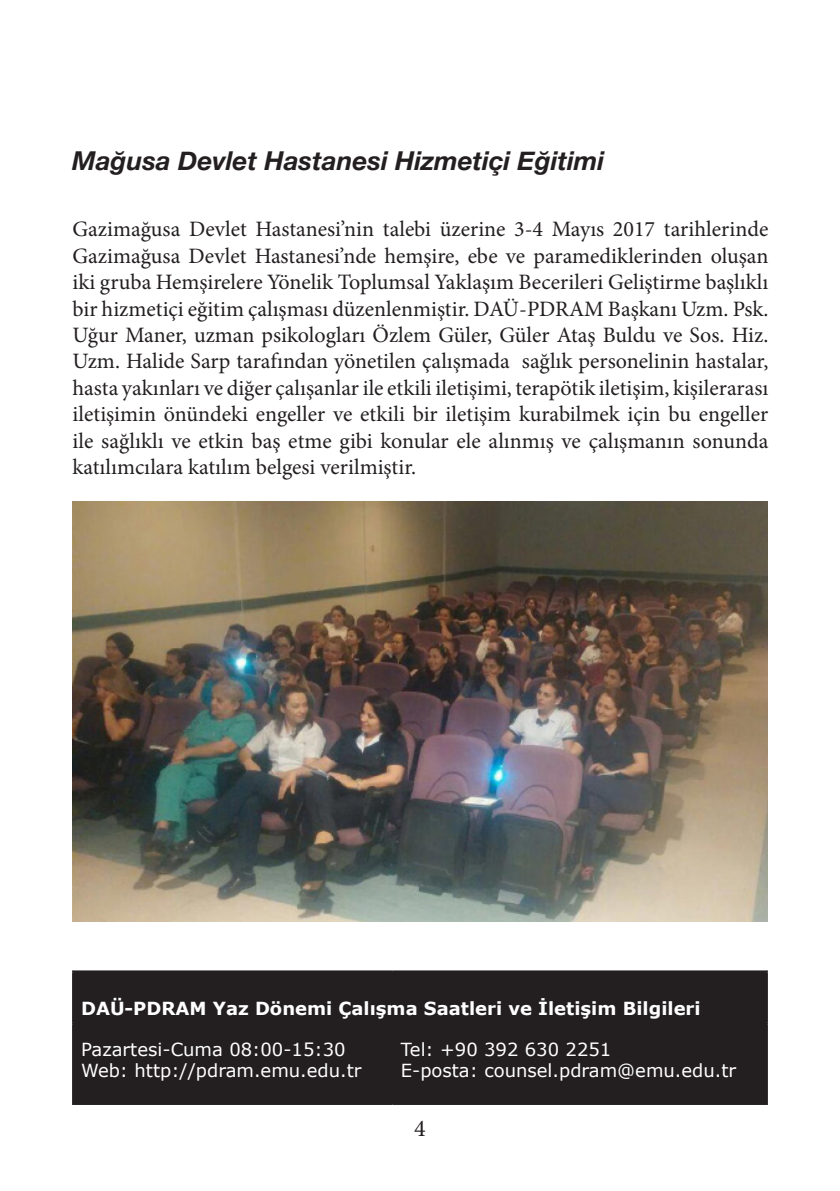
<style>
.page{position:relative;width:840px;height:1191px;background:#fff}
.page>*{position:absolute;margin:0;border:0;box-sizing:border-box;transform-origin:0 0}
.t1{font:italic 700 26px "Helvetica Neue";color:#231f20}
.t2{font:24px "Minion Pro";color:#231f20}
.t3{font:22px/26.4px "Minion Pro";color:#231f20;text-align:justify}
.t4{font:18px "Verdana";color:#fff}
.t5{font:700 18px "Verdana";color:#fff}
</style>
<div class="page">
<div style="left:74px;top:972px;width:691px;height:131px;background:#231f20"></div>
<hr style="left:72px;top:970px;width:320px;height:2px;background:#231f20">
<hr style="left:72px;top:972px;width:2px;height:50px;background:#231f20">
<hr style="left:392px;top:970px;width:375px;height:2px;background:#231f20">
<hr style="left:765px;top:972px;width:2px;height:50px;background:#231f20">
<hr style="left:72px;top:1022px;width:320px;height:2px;background:#231f20">
<hr style="left:72px;top:1024px;width:2px;height:79px;background:#231f20">
<hr style="left:392px;top:1022px;width:375px;height:2px;background:#231f20">
<hr style="left:391px;top:1024px;width:2px;height:79px;background:#231f20">
<hr style="left:765px;top:1024px;width:2px;height:79px;background:#231f20">
<hr style="left:72px;top:1103px;width:320px;height:2px;background:#231f20">
<hr style="left:392px;top:1103px;width:375px;height:2px;background:#231f20">
<img style="left:72px;top:502px;width:695px;height:419px">
<p class="t1" style="left:72px;top:145px;width:533px">Mağusa Devlet Hastanesi Hizmetiçi Eğitimi</p>
<p class="t3" style="left:72px;top:216px;width:697px">Gazimağusa Devlet Hastanesi’nin talebi üzerine 3-4 Mayıs 2017 tarihlerinde Gazimağusa Devlet Hastanesi’nde hemşire, ebe ve paramediklerinden oluşan iki gruba Hemşirelere Yönelik Toplumsal Yaklaşım Becerileri Geliştirme başlıklı bir hizmetiçi eğitim çalışması düzenlenmiştir. DAÜ-PDRAM Başkanı Uzm. Psk.<br>Uğur Maner, uzman psikologları Özlem Güler, Güler Ataş Buldu ve Sos. Hiz.<br>Uzm. Halide Sarp tarafından yönetilen çalışmada sağlık personelinin hastalar, hasta yakınları ve diğer çalışanlar ile etkili iletişimi, terapötik iletişim, kişilerarası iletişimin önündeki engeller ve etkili bir iletişim kurabilmek için bu engeller ile sağlıklı ve etkin baş etme gibi konular ele alınmış ve çalışmanın sonunda katılımcılara katılım belgesi verilmiştir.</p>
<p class="t5" style="left:81px;top:996px;width:620px">DAÜ-PDRAM Yaz Dönemi Çalışma Saatleri ve İletişim Bilgileri</p>
<p class="t4" style="left:81px;top:1036px;width:266px">Pazartesi-Cuma 08:00-15:30</p>
<p class="t4" style="left:81px;top:1058px;width:282px">Web: http://pdram.emu.edu.tr</p>
<p class="t4" style="left:400px;top:1036px;width:212px">Tel: +90 392 630 2251</p>
<p class="t4" style="left:400px;top:1058px;width:337px">E-posta: counsel.pdram@emu.edu.tr</p>
<p class="t2" style="left:414px;top:1112px;width:13px">4</p>
</div>
